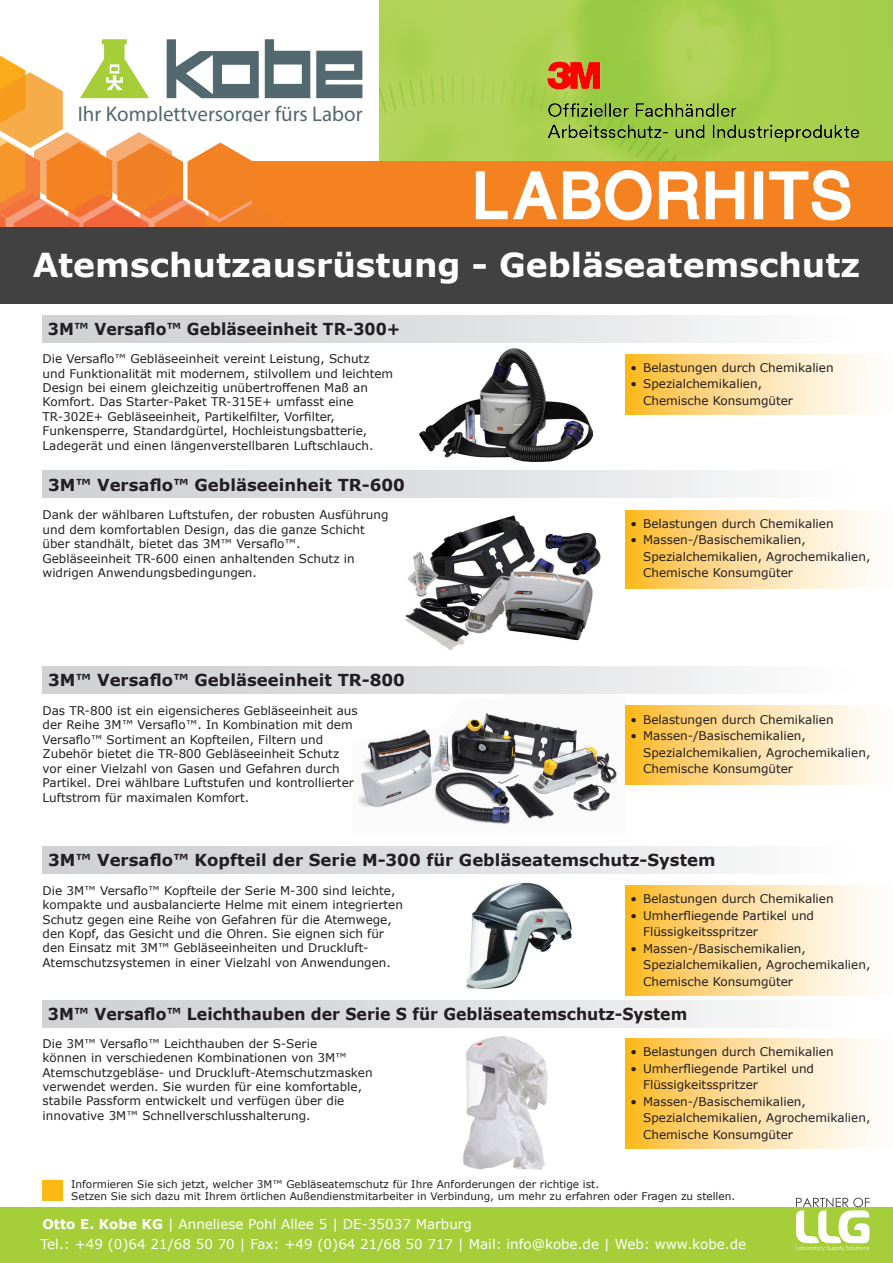
<style>
.page{position:relative;width:893px;height:1263px;background:#fff}
.page>*{position:absolute;margin:0;border:0;box-sizing:border-box;transform-origin:0 0}
.t1{font:700 33px "Verdana";color:#fff}
.t2{font:21.15px "Myriad Pro";color:#52696f}
.t3{font:700 16.5px "Verdana";color:#231f20}
.t4{font:700 16.5px "Verdana";color:#231f20;scale:.95 1}
.t5{font:13.5px "Verdana";color:#fff}
.t6{font:12px/14.4px "Verdana";color:#231f20}
.t7{font:10.5px/12.6px "Verdana";color:#231f20}
.s1{font-weight:700}
</style>
<div class="page">
<img style="left:378px;top:0;width:515px;height:162px">
<div style="left:0;top:1208px;width:893px;height:55px;background:#a6ce39"></div>
<svg style="left:316px;top:51px;width:46px;height:47px;background:#6f8287"></svg>
<div style="left:252px;top:162px;width:641px;height:68px;background:#f58220"></div>
<svg style="left:475px;top:170px;width:270px;height:51px"></svg>
<div style="left:754px;top:171px;width:9px;height:48px;background:#fff;border:3px solid #fff"></div>
<svg style="left:769px;top:170px;width:82px;height:51px"></svg>
<svg style="left:0;top:39px;width:310px;height:188px"></svg>
<div style="left:0;top:227px;width:893px;height:77px;background:#424141"></div>
<img style="left:463px;top:1036px;width:85px;height:134px">
<img style="left:405px;top:515px;width:196px;height:135px">
<img style="left:352px;top:693px;width:272px;height:132px">
<div style="left:43px;top:666px;width:807px;height:27px;background:linear-gradient(to right,#cbcccf,#f8f9f9)"></div>
<div style="left:43px;top:471px;width:807px;height:27px;background:linear-gradient(to right,#cbcccf,#f8f9f9)"></div>
<div style="left:43px;top:315px;width:807px;height:27px;background:linear-gradient(to right,#cbcccf,#f8f9f9)"></div>
<div style="left:43px;top:1000px;width:807px;height:27px;background:linear-gradient(to right,#cbcccf,#f8f9f9)"></div>
<img style="left:419px;top:349px;width:174px;height:112px">
<img style="left:535px;top:60px;width:339px;height:85px">
<div style="left:43px;top:1180px;width:20px;height:20px;background:#fcb814"></div>
<img style="left:465px;top:882px;width:107px;height:107px">
<div style="left:43px;top:846px;width:807px;height:27px;background:linear-gradient(to right,#cbcccf,#f8f9f9)"></div>
<svg style="left:625px;top:885px;width:244px;height:110px;background:#fddd9b"></svg>
<svg style="left:625px;top:1039px;width:244px;height:109px;background:#fddd9b"></svg>
<svg style="left:625px;top:706px;width:244px;height:78px;background:#fddd9a"></svg>
<svg style="left:625px;top:510px;width:244px;height:79px;background:#fddd9a"></svg>
<svg style="left:625px;top:354px;width:244px;height:61px;background:#fddd9c"></svg>
<svg style="left:796px;top:1197px;width:74px;height:53px"></svg>
<h2 class="t2" style="left:78px;top:101px;width:286px">Ihr Komplettversorger fürs Labor</h2>
<h1 class="t1" style="left:33px;top:241px;width:829px">Atemschutzausrüstung - Gebläseatemschutz</h1>
<h3 class="t4" style="left:48px;top:317px;width:373px">3M™ Versaflo™ Gebläseeinheit TR-300+</h3>
<p class="t6" style="left:43px;top:351px;width:352px">Die Versaflo™ Gebläseeinheit vereint Leistung, Schutz und Funktionalität mit modernem, stilvollem und leichtem Design bei einem gleichzeitig unübertroffenen Maß an Komfort. Das Starter-Paket TR-315E+ umfasst eine TR-302E+ Gebläseeinheit, Partikelfilter, Vorfilter, Funkensperre, Standardgürtel, Hochleistungsbatterie, Ladegerät und einen längenverstellbaren Luftschlauch.</p>
<h3 class="t3" style="left:48px;top:473px;width:358px">3M™ Versaflo™ Gebläseeinheit TR-600</h3>
<p class="t6" style="left:43px;top:508px;width:347px">Dank der wählbaren Luftstufen, der robusten Ausführung und dem komfortablen Design, das die ganze Schicht über standhält, bietet das 3M™ Versaflo™.<br>Gebläseeinheit TR-600 einen anhaltenden Schutz in widrigen Anwendungsbedingungen.</p>
<h3 class="t3" style="left:48px;top:669px;width:358px">3M™ Versaflo™ Gebläseeinheit TR-800</h3>
<p class="t6" style="left:43px;top:703px;width:317px">Das TR-800 ist ein eigensicheres Gebläseeinheit aus der Reihe 3M™ Versaflo™. In Kombination mit dem Versaflo™ Sortiment an Kopfteilen, Filtern und Zubehör bietet die TR-800 Gebläseeinheit Schutz vor einer Vielzahl von Gasen und Gefahren durch Partikel. Drei wählbare Luftstufen und kontrollierter Luftstrom für maximalen Komfort.</p>
<p class="t6" style="left:630px;top:360px;width:205px">• Belastungen durch Chemikalien</p>
<p class="t6" style="left:643px;top:375px;width:151px;line-height:16.5px;text-indent:-13px">• Spezialchemikalien,<br>Chemische Konsumgüter</p>
<p class="t6" style="left:630px;top:516px;width:205px">• Belastungen durch Chemikalien</p>
<p class="t6" style="left:643px;top:532px;width:229px;line-height:16.5px;text-indent:-13px">• Massen-/Basischemikalien,<br>Spezialchemikalien, Agrochemikalien,<br>Chemische Konsumgüter</p>
<p class="t6" style="left:630px;top:712px;width:205px">• Belastungen durch Chemikalien</p>
<p class="t6" style="left:643px;top:727px;width:229px;line-height:16.5px;text-indent:-13px">• Massen-/Basischemikalien,<br>Spezialchemikalien, Agrochemikalien,<br>Chemische Konsumgüter</p>
<h3 class="t3" style="left:48px;top:848px;width:669px">3M™ Versaflo™ Kopfteil der Serie M-300 für Gebläseatemschutz-System</h3>
<p class="t6" style="left:630px;top:891px;width:205px">• Belastungen durch Chemikalien</p>
<p class="t6" style="left:643px;top:907px;width:172px;line-height:16.5px;text-indent:-13px">• Umherfliegende Partikel und<br>Flüssigkeitsspritzer</p>
<p class="t6" style="left:643px;top:940px;width:229px;line-height:16.5px;text-indent:-13px">• Massen-/Basischemikalien,<br>Spezialchemikalien, Agrochemikalien,<br>Chemische Konsumgüter</p>
<p class="t6" style="left:43px;top:883px;width:362px">Die 3M™ Versaflo™ Kopfteile der Serie M-300 sind leichte, kompakte und ausbalancierte Helme mit einem integrierten Schutz gegen eine Reihe von Gefahren für die Atemwege, den Kopf, das Gesicht und die Ohren. Sie eignen sich für den Einsatz mit 3M™ Gebläseeinheiten und Druckluft-Atemschutzsystemen in einer Vielzahl von Anwendungen.</p>
<h3 class="t4" style="left:48px;top:1002px;width:674px">3M™ Versaflo™ Leichthauben der Serie S für Gebläseatemschutz-System</h3>
<p class="t6" style="left:43px;top:1036px;width:332px">Die 3M™ Versaflo™ Leichthauben der S-Serie<br>können in verschiedenen Kombinationen von 3M™ Atemschutzgebläse- und Druckluft-Atemschutzmasken verwendet werden. Sie wurden für eine komfortable, stabile Passform entwickelt und verfügen über die innovative 3M™ Schnellverschlusshalterung.</p>
<p class="t6" style="left:630px;top:1045px;width:205px">• Belastungen durch Chemikalien</p>
<p class="t6" style="left:643px;top:1060px;width:172px;line-height:16.5px;text-indent:-13px">• Umherfliegende Partikel und<br>Flüssigkeitsspritzer</p>
<p class="t6" style="left:643px;top:1093px;width:229px;line-height:16.5px;text-indent:-13px">• Massen-/Basischemikalien,<br>Spezialchemikalien, Agrochemikalien,<br>Chemische Konsumgüter</p>
<p class="t7" style="left:71px;top:1178px;width:665px">Informieren Sie sich jetzt, welcher 3M™ Gebläseatemschutz für Ihre Anforderungen der richtige ist.<br>Setzen Sie sich dazu mit Ihrem örtlichen Außendienstmitarbeiter in Verbindung, um mehr zu erfahren oder Fragen zu stellen.</p>
<p class="t5" style="left:43px;top:1214px;width:431px"><span class="s1">Otto E. Kobe KG</span> | Anneliese Pohl Allee 5 | DE-35037 Marburg</p>
<p class="t5" style="left:40px;top:1234px;width:707px">Tel.: +49 (0)64 21/68 50 70 | Fax: +49 (0)64 21/68 50 717 | Mail: info@kobe.de | Web: www.kobe.de</p>
</div>
